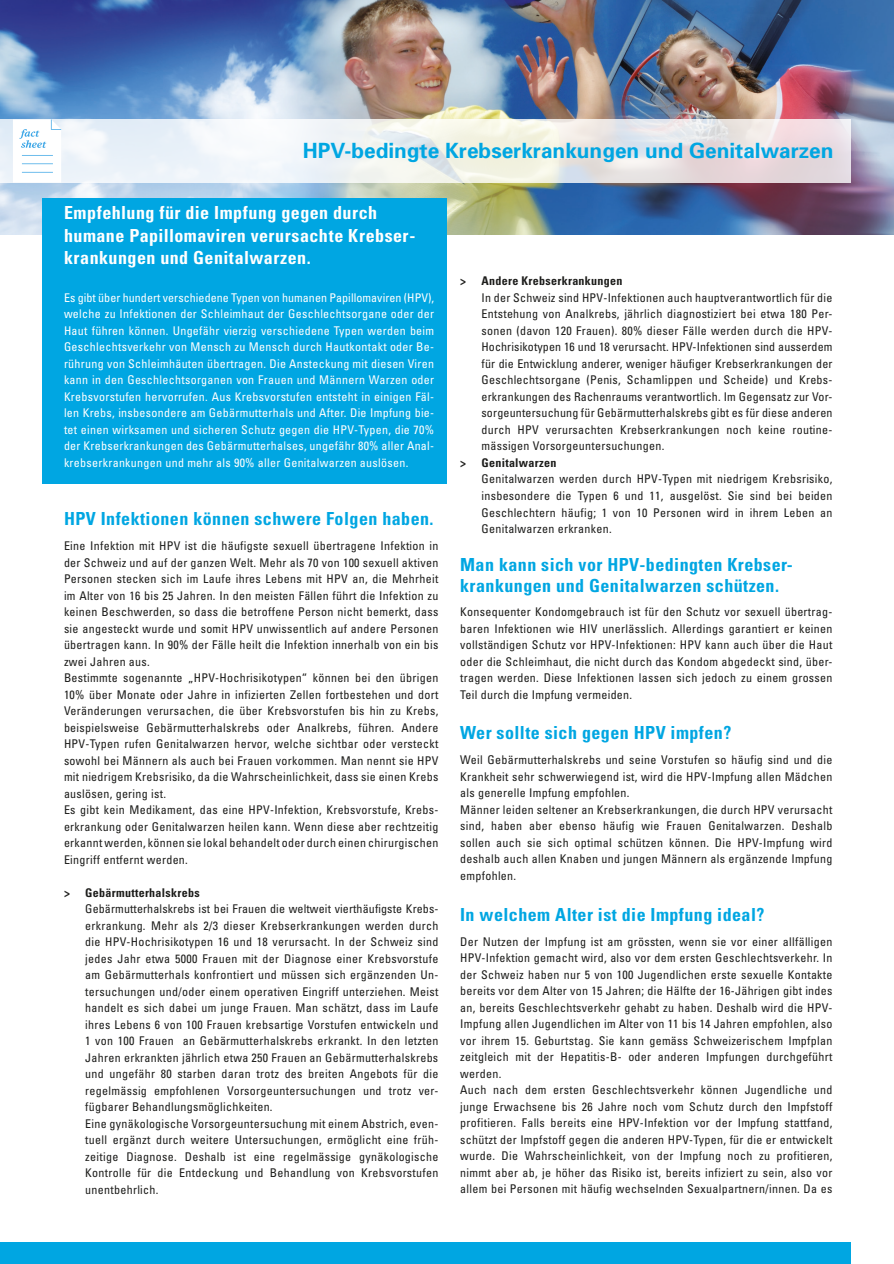
<style>
.page{position:relative;width:894px;height:1264px;background:#fff}
.page>*{position:absolute;margin:0;border:0;box-sizing:border-box;transform-origin:0 0}
.t1{font:700 21px "Univers";color:#00a6e2}
.t2{font:700 condensed 18px/20.2px "Univers";letter-spacing:.025em;color:#00a6e2}
.t3{font:700 condensed 18px/22.5px "Univers";letter-spacing:.025em;color:#fff}
.t4{font:condensed 12px/16.5px "Univers";letter-spacing:.025em;color:#1d1d1b}
.t5{font:condensed 12px/16.5px "Univers";letter-spacing:.025em;color:#fff;text-align:justify}
.t6{font:700 condensed 12px "Univers";letter-spacing:.025em;color:#1d1d1b}
</style>
<div class="page">
<img style="left:0;top:0;width:893px;height:234px">
<svg style="left:0;top:119px;width:851px;height:64px"></svg>
<svg style="left:13px;top:119px;width:48px;height:64px"></svg>
<div style="left:43px;top:198px;width:404px;height:285px;background:#00a6e2"></div>
<div style="left:0;top:1242px;width:851px;height:21px;background:#00a6e2"></div>
<h1 class="t1" style="left:303px;top:137px;width:532px">HPV-bedingte Krebserkrankungen und Genitalwarzen</h1>
<h2 class="t3" style="left:64px;top:201px;width:353px">Empfehlung für die Impfung gegen durch humane Papillomaviren verursachte Krebser&shy;krankungen und Genitalwarzen.</h2>
<p class="t5" style="left:64px;top:289px;width:371px">Es gibt über hundert verschiedene Typen von humanen Papillomaviren (HPV), welche zu Infektionen der Schleimhaut der Geschlechtsorgane oder der Haut führen können. Ungefähr vierzig verschiedene Typen werden beim Geschlechtsverkehr von Mensch zu Mensch durch Hautkontakt oder Be&shy;rührung von Schleimhäuten übertragen. Die Ansteckung mit diesen Viren kann in den Geschlechtsorganen von Frauen und Männern Warzen oder Krebsvorstufen hervorrufen. Aus Krebsvorstufen entsteht in einigen Fäl&shy;len Krebs, insbesondere am Gebärmutterhals und After. Die Impfung bie&shy;tet einen wirksamen und sicheren Schutz gegen die HPV-Typen, die 70% der Krebserkrankungen des Gebärmutterhalses, ungefähr 80% aller Anal&shy;krebserkrankungen und mehr als 90% aller Genitalwarzen auslösen.</p>
<h2 class="t2" style="left:64px;top:508px;width:371px">HPV Infektionen können schwere Folgen haben.</h2>
<p class="t4" style="left:64px;top:537px;width:376px">Eine Infektion mit HPV ist die häufigste sexuell übertragene Infektion in der Schweiz und auf der ganzen Welt. Mehr als 70 von 100 sexuell aktiven Personen stecken sich im Laufe ihres Lebens mit HPV an, die Mehrheit im Alter von 16 bis 25 Jahren. In den meisten Fällen führt die Infektion zu keinen Beschwerden, so dass die betroffene Person nicht bemerkt, dass sie angesteckt wurde und somit HPV unwissentlich auf andere Personen übertragen kann. In 90% der Fälle heilt die Infektion innerhalb von ein bis zwei Jahren aus.<br>Bestimmte sogenannte „HPV-Hochrisikotypen“ können bei den übrigen 10% über Monate oder Jahre in infizierten Zellen fortbestehen und dort Veränderungen verursachen, die über Krebsvorstufen bis hin zu Krebs, beispielsweise Gebärmutterhalskrebs oder Analkrebs, führen. Andere HPV-Typen rufen Genitalwarzen hervor, welche sichtbar oder versteckt sowohl bei Männern als auch bei Frauen vorkommen. Man nennt sie HPV mit niedrigem Krebsrisiko, da die Wahrscheinlichkeit, dass sie einen Krebs auslösen, gering ist.<br>Es gibt kein Medikament, das eine HPV-Infektion, Krebsvorstufe, Krebs&shy;erkrankung oder Genitalwarzen heilen kann. Wenn diese aber rechtzeitig erkannt werden, können sie lokal behandelt oder durch einen chirurgischen Eingriff entfernt werden.</p>
<p class="t6" style="left:64px;top:885px;width:137px">&gt; Gebärmutterhalskrebs</p>
<p class="t4" style="left:85px;top:900px;width:354px">Gebärmutterhalskrebs ist bei Frauen die weltweit vierthäufigste Krebs&shy;erkrankung. Mehr als 2/3 dieser Krebserkrankungen werden durch die HPV-Hochrisikotypen 16 und 18 verursacht. In der Schweiz sind jedes Jahr etwa 5000 Frauen mit der Diagnose einer Krebsvorstufe am Gebärmutterhals konfrontiert und müssen sich ergänzenden Un&shy;tersuchungen und/oder einem operativen Eingriff unterziehen. Meist handelt es sich dabei um junge Frauen. Man schätzt, dass im Laufe ihres Lebens 6 von 100 Frauen krebsartige Vorstufen entwickeln und 1 von 100 Frauen an Gebärmutterhalskrebs erkrankt. In den letzten Jahren erkrankten jährlich etwa 250 Frauen an Gebärmutterhalskrebs und ungefähr 80 starben daran trotz des breiten Angebots für die regelmässig empfohlenen Vorsorgeuntersuchungen und trotz ver&shy;fügbarer Behandlungsmöglichkeiten.<br>Eine gynäkologische Vorsorgeuntersuchung mit einem Abstrich, even&shy;tuell ergänzt durch weitere Untersuchungen, ermöglicht eine früh&shy;zeitige Diagnose. Deshalb ist eine regelmässige gynäkologische Kontrolle für die Entdeckung und Behandlung von Krebsvorstufen unentbehrlich.</p>
<p class="t6" style="left:460px;top:274px;width:164px">&gt; Andere Krebserkrankungen</p>
<p class="t4" style="left:481px;top:289px;width:352px;text-align:justify">In der Schweiz sind HPV-Infektionen auch hauptverantwortlich für die Entstehung von Analkrebs, jährlich diagnostiziert bei etwa 180 Per&shy;sonen (davon 120 Frauen). 80% dieser Fälle werden durch die HPV-Hochrisikotypen 16 und 18 verursacht. HPV-Infektionen sind ausserdem für die Entwicklung anderer, weniger häufiger Krebserkrankungen der Geschlechtsorgane (Penis, Schamlippen und Scheide) und Krebs&shy;erkrankungen des Rachenraums verantwortlich. Im Gegensatz zur Vor&shy;sorgeuntersuchung für Gebärmutterhalskrebs gibt es für diese anderen durch HPV verursachten Krebserkrankungen noch keine routine&shy;mässigen Vorsorgeuntersuchungen.</p>
<p class="t6" style="left:460px;top:455px;width:98px">&gt; Genitalwarzen</p>
<p class="t4" style="left:481px;top:470px;width:352px;text-align:justify">Genitalwarzen werden durch HPV-Typen mit niedrigem Krebsrisiko, insbesondere die Typen 6 und 11, ausgelöst. Sie sind bei beiden Geschlechtern häufig; 1 von 10 Personen wird in ihrem Leben an Genitalwarzen erkranken.</p>
<h2 class="t2" style="left:460px;top:554px;width:334px">Man kann sich vor HPV-bedingten Krebser&shy;krankungen und Genitalwarzen schützen.</h2>
<p class="t4" style="left:460px;top:603px;width:374px;text-align:justify">Konsequenter Kondomgebrauch ist für den Schutz vor sexuell übertrag&shy;baren Infektionen wie HIV unerlässlich. Allerdings garantiert er keinen vollständigen Schutz vor HPV-Infektionen: HPV kann auch über die Haut oder die Schleimhaut, die nicht durch das Kondom abgedeckt sind, über&shy;tragen werden. Diese Infektionen lassen sich jedoch zu einem grossen Teil durch die Impfung vermeiden.</p>
<h2 class="t2" style="left:460px;top:722px;width:272px">Wer sollte sich gegen HPV impfen?</h2>
<p class="t4" style="left:460px;top:751px;width:374px">Weil Gebärmutterhalskrebs und seine Vorstufen so häufig sind und die Krankheit sehr schwerwiegend ist, wird die HPV-Impfung allen Mädchen als generelle Impfung empfohlen.<br>Männer leiden seltener an Krebserkrankungen, die durch HPV verursacht sind, haben aber ebenso häufig wie Frauen Genitalwarzen. Deshalb sollen auch sie sich optimal schützen können. Die HPV-Impfung wird deshalb auch allen Knaben und jungen Männern als ergänzende Impfung empfohlen.</p>
<h2 class="t2" style="left:460px;top:904px;width:306px">In welchem Alter ist die Impfung ideal?</h2>
<p class="t4" style="left:460px;top:932px;width:374px">Der Nutzen der Impfung ist am grössten, wenn sie vor einer allfälligen HPV-Infektion gemacht wird, also vor dem ersten Geschlechtsverkehr. In der Schweiz haben nur 5 von 100 Jugendlichen erste sexuelle Kontakte bereits vor dem Alter von 15 Jahren; die Hälfte der 16-Jährigen gibt indes an, bereits Geschlechtsverkehr gehabt zu haben. Deshalb wird die HPV-Impfung allen Jugendlichen im Alter von 11 bis 14 Jahren empfohlen, also vor ihrem 15. Geburtstag. Sie kann gemäss Schweizerischem Impfplan zeitgleich mit der Hepatitis-B- oder anderen Impfungen durchgeführt werden.<br>Auch nach dem ersten Geschlechtsverkehr können Jugendliche und junge Erwachsene bis 26 Jahre noch vom Schutz durch den Impfstoff profitieren. Falls bereits eine HPV-Infektion vor der Impfung stattfand, schützt der Impfstoff gegen die anderen HPV-Typen, für die er entwickelt wurde. Die Wahrscheinlichkeit, von der Impfung noch zu profitieren, nimmt aber ab, je höher das Risiko ist, bereits infiziert zu sein, also vor allem bei Personen mit häufig wechselnden Sexualpartnern/innen. Da es</p>
</div>
